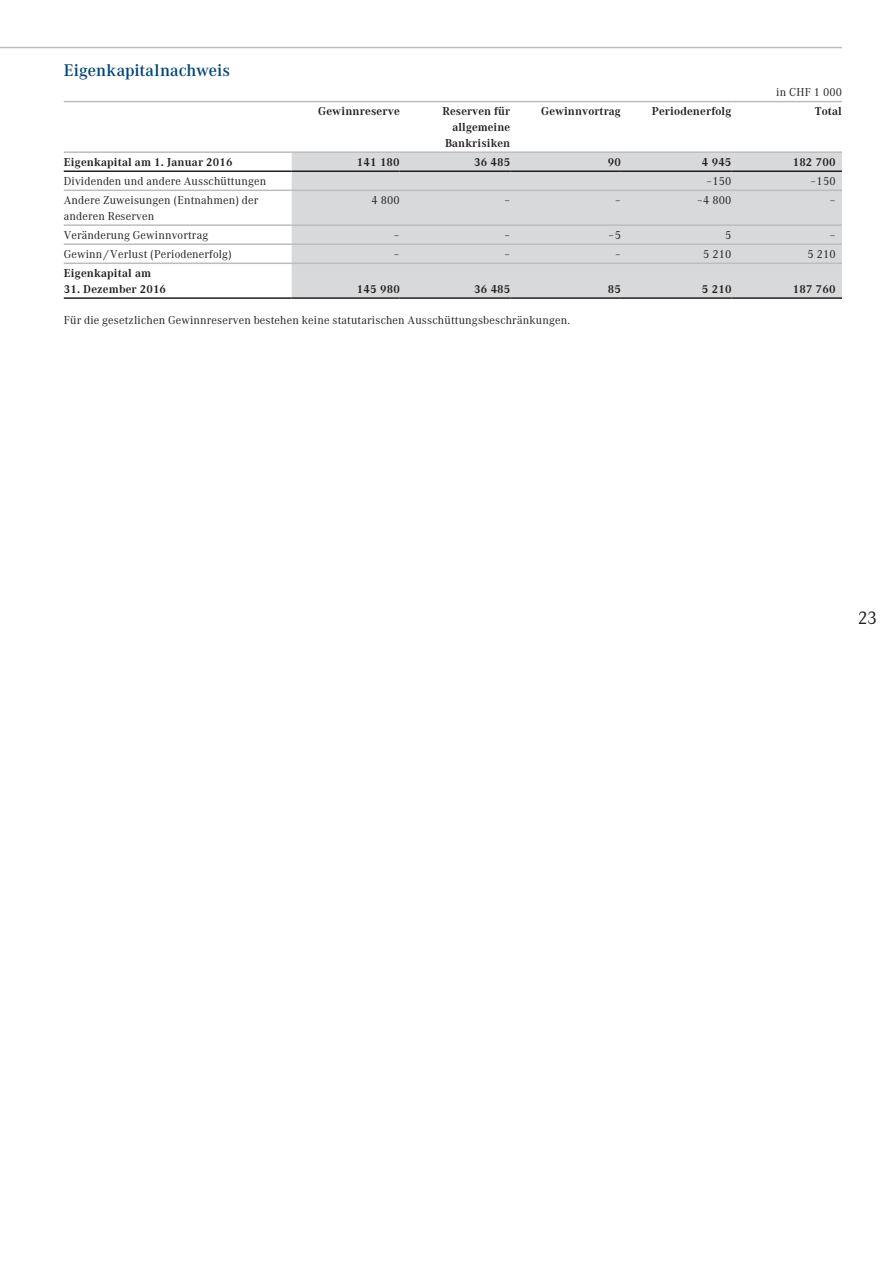
<style>
.page{position:relative;width:893px;height:1263px;background:#fff}
.page>*{position:absolute;margin:0;border:0;box-sizing:border-box;transform-origin:0 0}
.t1{font:18px "Corporate ABQ";color:#231f20}
.t2{font:500 16.5px "Corporate ABQ";color:#004578}
.t3{font:11.25px/15.8px "Corporate ABQ";letter-spacing:.015em;color:#231f20}
.t4{font:700 11.25px/15.8px "Corporate ABQ";letter-spacing:.015em;color:#231f20;text-align:right}
</style>
<div class="page">
<hr style="left:0;top:47px;width:842px;height:1px;background:#bcbdc0">
<div style="left:292px;top:153px;width:550px;height:144px;background:#d8d9db"></div>
<hr style="left:64px;top:170px;width:228px;height:2px;background:#231f20">
<hr style="left:292px;top:170px;width:108px;height:2px;background:#231f20">
<hr style="left:400px;top:170px;width:110px;height:2px;background:#231f20">
<hr style="left:510px;top:170px;width:111px;height:2px;background:#231f20">
<hr style="left:621px;top:170px;width:110px;height:2px;background:#231f20">
<hr style="left:731px;top:170px;width:111px;height:2px;background:#231f20">
<hr style="left:64px;top:101px;width:228px;height:1px;background:#bcbdc0">
<hr style="left:292px;top:101px;width:108px;height:1px;background:#bcbdc0">
<hr style="left:400px;top:101px;width:110px;height:1px;background:#bcbdc0">
<hr style="left:510px;top:101px;width:111px;height:1px;background:#bcbdc0">
<hr style="left:621px;top:101px;width:110px;height:1px;background:#bcbdc0">
<hr style="left:731px;top:101px;width:111px;height:1px;background:#bcbdc0">
<hr style="left:64px;top:151px;width:228px;height:2px;background:#bcbdc0">
<hr style="left:292px;top:151px;width:108px;height:2px;background:#bcbdc0">
<hr style="left:400px;top:151px;width:110px;height:2px;background:#bcbdc0">
<hr style="left:510px;top:151px;width:111px;height:2px;background:#bcbdc0">
<hr style="left:621px;top:151px;width:110px;height:2px;background:#bcbdc0">
<hr style="left:731px;top:151px;width:111px;height:2px;background:#bcbdc0">
<hr style="left:64px;top:190px;width:228px;height:1px;background:#bcbdc0">
<hr style="left:292px;top:190px;width:108px;height:1px;background:#bcbdc0">
<hr style="left:400px;top:190px;width:110px;height:1px;background:#bcbdc0">
<hr style="left:510px;top:190px;width:111px;height:1px;background:#bcbdc0">
<hr style="left:621px;top:190px;width:110px;height:1px;background:#bcbdc0">
<hr style="left:731px;top:190px;width:111px;height:1px;background:#bcbdc0">
<hr style="left:64px;top:224px;width:228px;height:2px;background:#bcbdc0">
<hr style="left:292px;top:224px;width:108px;height:2px;background:#bcbdc0">
<hr style="left:400px;top:224px;width:110px;height:2px;background:#bcbdc0">
<hr style="left:510px;top:224px;width:111px;height:2px;background:#bcbdc0">
<hr style="left:621px;top:224px;width:110px;height:2px;background:#bcbdc0">
<hr style="left:731px;top:224px;width:111px;height:2px;background:#bcbdc0">
<hr style="left:64px;top:243px;width:228px;height:2px;background:#bcbdc0">
<hr style="left:292px;top:243px;width:108px;height:2px;background:#bcbdc0">
<hr style="left:400px;top:243px;width:110px;height:2px;background:#bcbdc0">
<hr style="left:510px;top:243px;width:111px;height:2px;background:#bcbdc0">
<hr style="left:621px;top:243px;width:110px;height:2px;background:#bcbdc0">
<hr style="left:731px;top:243px;width:111px;height:2px;background:#bcbdc0">
<hr style="left:64px;top:263px;width:228px;height:1px;background:#bcbdc0">
<hr style="left:292px;top:263px;width:108px;height:1px;background:#bcbdc0">
<hr style="left:400px;top:263px;width:110px;height:1px;background:#bcbdc0">
<hr style="left:510px;top:263px;width:111px;height:1px;background:#bcbdc0">
<hr style="left:621px;top:263px;width:110px;height:1px;background:#bcbdc0">
<hr style="left:731px;top:263px;width:111px;height:1px;background:#bcbdc0">
<hr style="left:64px;top:297px;width:228px;height:2px;background:#231f20">
<hr style="left:292px;top:297px;width:108px;height:2px;background:#231f20">
<hr style="left:400px;top:297px;width:110px;height:2px;background:#231f20">
<hr style="left:510px;top:297px;width:111px;height:2px;background:#231f20">
<hr style="left:621px;top:297px;width:110px;height:2px;background:#231f20">
<hr style="left:731px;top:297px;width:111px;height:2px;background:#231f20">
<h2 class="t2" style="left:64px;top:61px;width:168px">Eigenkapitalnachweis</h2>
<p class="t3" style="left:776px;top:85px;width:67px">in CHF 1 000</p>
<p class="t4" style="left:318px;top:104px;width:83px">Gewinnreserve</p>
<p class="t4" style="left:443px;top:104px;width:69px">Reserven für allgemeine<br>Bankrisiken</p>
<p class="t4" style="left:541px;top:104px;width:81px">Gewinnvortrag</p>
<p class="t4" style="left:652px;top:104px;width:81px">Periodenerfolg</p>
<p class="t4" style="left:815px;top:104px;width:29px">Total</p>
<p class="t4" style="left:64px;top:154px;width:170px">Eigenkapital am 1. Januar 2016</p>
<p class="t4" style="left:357px;top:154px;width:44px">141 180</p>
<p class="t4" style="left:474px;top:154px;width:38px">36 485</p>
<p class="t4" style="left:608px;top:154px;width:15px">90</p>
<p class="t4" style="left:702px;top:154px;width:31px">4 945</p>
<p class="t4" style="left:793px;top:154px;width:44px">182 700</p>
<p class="t3" style="left:64px;top:173px;width:204px">Dividenden und andere Ausschüttungen</p>
<p class="t3" style="left:706px;top:173px;width:27px">–150</p>
<p class="t3" style="left:810px;top:173px;width:27px">–150</p>
<p class="t3" style="left:64px;top:192px;width:196px">Andere Zuweisungen (Entnahmen) der anderen Reserven</p>
<p class="t3" style="left:371px;top:192px;width:30px">4 800</p>
<p class="t3" style="left:504px;top:192px;width:8px">–</p>
<p class="t3" style="left:615px;top:192px;width:8px">–</p>
<p class="t3" style="left:697px;top:192px;width:36px">–4 800</p>
<p class="t3" style="left:829px;top:192px;width:8px">–</p>
<p class="t3" style="left:64px;top:227px;width:146px">Veränderung Gewinnvortrag</p>
<p class="t3" style="left:394px;top:227px;width:8px">–</p>
<p class="t3" style="left:504px;top:227px;width:8px">–</p>
<p class="t3" style="left:608px;top:227px;width:14px">–5</p>
<p class="t3" style="left:725px;top:227px;width:8px">5</p>
<p class="t3" style="left:829px;top:227px;width:8px">–</p>
<p class="t3" style="left:64px;top:246px;width:170px">Gewinn /Verlust (Periodenerfolg)</p>
<p class="t3" style="left:394px;top:246px;width:8px">–</p>
<p class="t3" style="left:504px;top:246px;width:8px">–</p>
<p class="t3" style="left:615px;top:246px;width:8px">–</p>
<p class="t3" style="left:703px;top:246px;width:30px">5 210</p>
<p class="t3" style="left:807px;top:246px;width:30px">5 210</p>
<p class="t4" style="left:64px;top:265px;width:89px">Eigenkapital am</p>
<p class="t4" style="left:64px;top:281px;width:104px">31. Dezember 2016</p>
<p class="t4" style="left:357px;top:281px;width:44px">145 980</p>
<p class="t4" style="left:474px;top:281px;width:38px">36 485</p>
<p class="t4" style="left:608px;top:281px;width:15px">85</p>
<p class="t4" style="left:702px;top:281px;width:31px">5 210</p>
<p class="t4" style="left:793px;top:281px;width:44px">187 760</p>
<p class="t3" style="left:64px;top:312px;width:508px">Für die gesetzlichen Gewinnreserven bestehen keine statutarischen Ausschüttungsbeschränkungen.</p>
<h1 class="t1" style="left:858px;top:607px;width:21px">23</h1>
</div>
